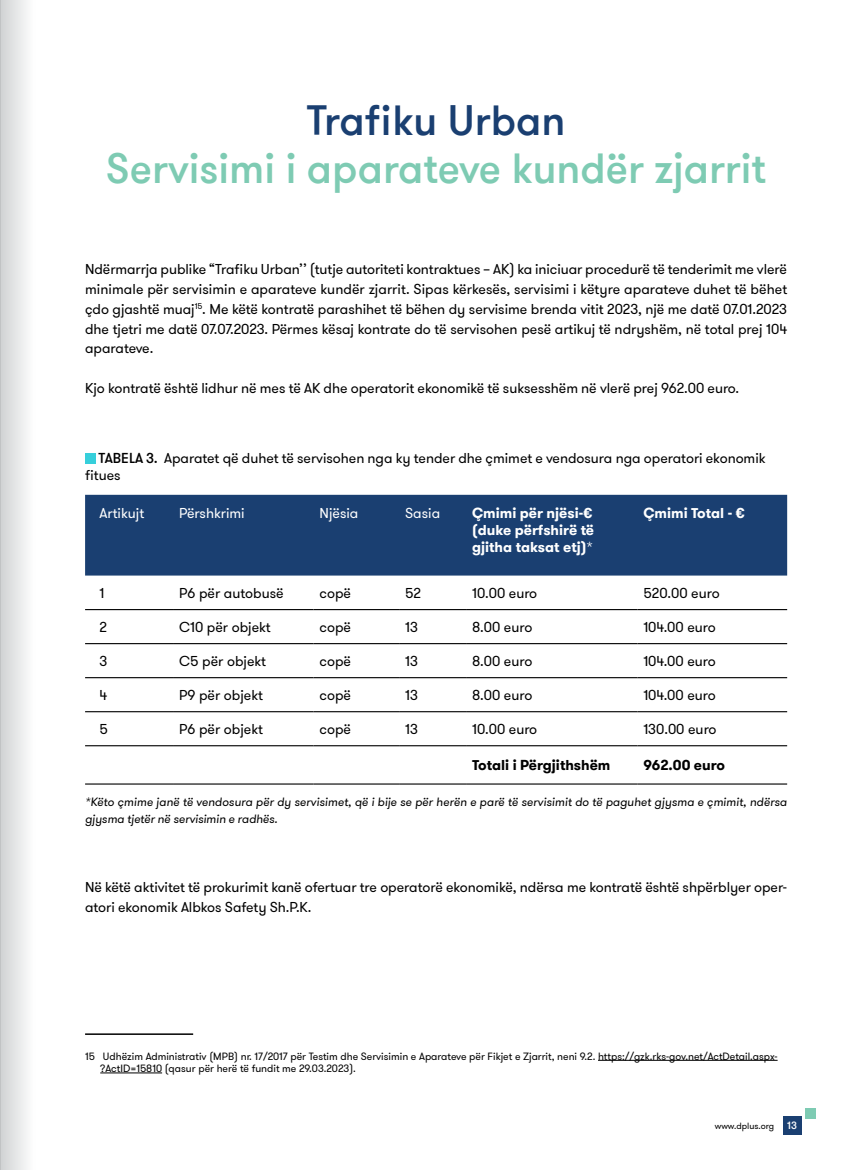
<style>
.page{position:relative;width:851px;height:1170px;background:#fff}
.page>*{position:absolute;margin:0;border:0;box-sizing:border-box;transform-origin:0 0}
.t1{font:500 42px "GT Walsheim Pro";color:#7ecbb3}
.t2{font:500 42px "GT Walsheim Pro";color:#1a3f71}
.t3{font:14.25px/20px "GT Walsheim Pro";letter-spacing:-.005em;color:#000}
.t4{font:700 14.25px/17.1px "GT Walsheim Pro";color:#fff}
.t5{font:14.25px "GT Walsheim Pro";color:#fff}
.t6{font:700 14.25px "GT Walsheim Pro";color:#000}
.t7{font:italic 12px/17.1px "GT Walsheim Pro";letter-spacing:.005em;color:#000}
.t8{font:10.5px/12.6px "GT Walsheim Pro";color:#000}
.t9{font:9px "GT Walsheim Pro";color:#000}
.s1{font-weight:500}
.s2{font-weight:400}
.s3{font-weight:500;font-size:10.5px;color:#fff}
</style>
<div class="page">
<hr style="left:85px;top:1033px;width:108px;height:1px;background:#000">
<hr style="left:598px;top:1059px;width:179px;height:1px;background:#000">
<hr style="left:100px;top:1072px;width:62px;height:1px;background:#000">
<div style="left:85px;top:453px;width:11px;height:10px;background:#36cfdb"></div>
<div style="left:85px;top:495px;width:702px;height:80px;background:#1a3f71"></div>
<hr style="left:85px;top:609px;width:88px;height:1px;background:#000">
<hr style="left:173px;top:609px;width:140px;height:1px;background:#000">
<hr style="left:313px;top:609px;width:86px;height:1px;background:#000">
<hr style="left:399px;top:609px;width:67px;height:1px;background:#000">
<hr style="left:466px;top:609px;width:171px;height:1px;background:#000">
<hr style="left:637px;top:609px;width:150px;height:1px;background:#000">
<hr style="left:85px;top:643px;width:88px;height:1px;background:#000">
<hr style="left:173px;top:643px;width:140px;height:1px;background:#000">
<hr style="left:313px;top:643px;width:86px;height:1px;background:#000">
<hr style="left:399px;top:643px;width:67px;height:1px;background:#000">
<hr style="left:466px;top:643px;width:171px;height:1px;background:#000">
<hr style="left:637px;top:643px;width:150px;height:1px;background:#000">
<hr style="left:85px;top:677px;width:88px;height:1px;background:#000">
<hr style="left:173px;top:677px;width:140px;height:1px;background:#000">
<hr style="left:313px;top:677px;width:86px;height:1px;background:#000">
<hr style="left:399px;top:677px;width:67px;height:1px;background:#000">
<hr style="left:466px;top:677px;width:171px;height:1px;background:#000">
<hr style="left:637px;top:677px;width:150px;height:1px;background:#000">
<hr style="left:85px;top:711px;width:88px;height:1px;background:#000">
<hr style="left:173px;top:711px;width:140px;height:1px;background:#000">
<hr style="left:313px;top:711px;width:86px;height:1px;background:#000">
<hr style="left:399px;top:711px;width:67px;height:1px;background:#000">
<hr style="left:466px;top:711px;width:171px;height:1px;background:#000">
<hr style="left:637px;top:711px;width:150px;height:1px;background:#000">
<hr style="left:85px;top:745px;width:88px;height:1px;background:#000">
<hr style="left:173px;top:745px;width:140px;height:1px;background:#000">
<hr style="left:313px;top:745px;width:86px;height:1px;background:#000">
<hr style="left:399px;top:745px;width:67px;height:1px;background:#000">
<hr style="left:466px;top:745px;width:171px;height:1px;background:#000">
<hr style="left:637px;top:745px;width:150px;height:1px;background:#000">
<hr style="left:85px;top:783px;width:88px;height:1px;background:#000">
<hr style="left:173px;top:783px;width:140px;height:1px;background:#000">
<hr style="left:313px;top:783px;width:86px;height:1px;background:#000">
<hr style="left:399px;top:783px;width:67px;height:1px;background:#000">
<hr style="left:466px;top:783px;width:171px;height:1px;background:#000">
<hr style="left:637px;top:783px;width:150px;height:1px;background:#000">
<div style="left:804px;top:1107px;width:11px;height:11px;background:#7ecbb3"></div>
<div style="left:782px;top:1116px;width:19px;height:18px;background:#1a3f71"></div>
<div style="left:0;top:0;width:36px;height:1169px;background:linear-gradient(to right,#d0d2d3,#fff)"></div>
<hr style="left:0;top:0;width:1px;height:1169px;background:#bcbec0">
<h1 class="t2" style="left:307px;top:94px;width:260px">Trafiku Urban</h1>
<h1 class="t1" style="left:106px;top:142px;width:661px">Servisimi i aparateve kundër zjarrit</h1>
<p class="t3" style="left:85px;top:259px;width:703px;text-align:justify">Ndërmarrja publike “Trafiku Urban’’ (tutje autoriteti kontraktues – AK) ka iniciuar procedurë të tenderimit me vlerë minimale për servisimin e aparateve kundër zjarrit. Sipas kërkesës, servisimi i këtyre aparateve duhet të bëhet çdo gjashtë muaj<sup>15</sup>. Me këtë kontratë parashihet të bëhen dy servisime brenda vitit 2023, një me datë 07.01.2023 dhe tjetri me datë 07.07.2023. Përmes kësaj kontrate do të servisohen pesë artikuj të ndryshëm, në total prej 104 aparateve.</p>
<p class="t3" style="left:85px;top:379px;width:655px">Kjo kontratë është lidhur në mes të AK dhe operatorit ekonomikë të suksesshëm në vlerë prej 962.00 euro.</p>
<p class="t3" style="left:85px;top:450px;width:681px;line-height:17.1px;text-indent:14px"><span class="s1">TABELA 3.</span> Aparatet që duhet të servisohen nga ky tender dhe çmimet e vendosura nga operatori ekonomik fitues</p>
<p class="t5" style="left:100px;top:504px;width:46px">Artikujt</p>
<p class="t5" style="left:179px;top:504px;width:67px">Përshkrimi</p>
<p class="t5" style="left:319px;top:504px;width:40px">Njësia</p>
<p class="t5" style="left:405px;top:504px;width:37px">Sasia</p>
<p class="t4" style="left:472px;top:505px;width:124px">Çmimi për njësi-€ (duke përfshirë të gjitha taksat etj)<span class="s2">*</span></p>
<p class="t4" style="left:643px;top:505px;width:103px">Çmimi Total - €</p>
<p class="t3" style="left:100px;top:583px;width:6px">1</p>
<p class="t3" style="left:179px;top:583px;width:106px">P6 për autobusë</p>
<p class="t3" style="left:319px;top:583px;width:33px">copë</p>
<p class="t3" style="left:405px;top:583px;width:18px">52</p>
<p class="t3" style="left:472px;top:583px;width:67px">10.00 euro</p>
<p class="t3" style="left:643px;top:583px;width:78px">520.00 euro</p>
<p class="t3" style="left:100px;top:617px;width:9px">2</p>
<p class="t3" style="left:179px;top:617px;width:93px">C10 për objekt</p>
<p class="t3" style="left:319px;top:617px;width:33px">copë</p>
<p class="t3" style="left:405px;top:617px;width:14px">13</p>
<p class="t3" style="left:472px;top:617px;width:62px">8.00 euro</p>
<p class="t3" style="left:643px;top:617px;width:74px">104.00 euro</p>
<p class="t3" style="left:100px;top:651px;width:9px">3</p>
<p class="t3" style="left:179px;top:651px;width:89px">C5 për objekt</p>
<p class="t3" style="left:319px;top:651px;width:33px">copë</p>
<p class="t3" style="left:405px;top:651px;width:14px">13</p>
<p class="t3" style="left:472px;top:651px;width:62px">8.00 euro</p>
<p class="t3" style="left:643px;top:651px;width:74px">104.00 euro</p>
<p class="t3" style="left:100px;top:685px;width:9px">4</p>
<p class="t3" style="left:179px;top:685px;width:85px">P9 për objekt</p>
<p class="t3" style="left:319px;top:685px;width:33px">copë</p>
<p class="t3" style="left:405px;top:685px;width:14px">13</p>
<p class="t3" style="left:472px;top:685px;width:62px">8.00 euro</p>
<p class="t3" style="left:643px;top:685px;width:74px">104.00 euro</p>
<p class="t3" style="left:100px;top:719px;width:10px">5</p>
<p class="t3" style="left:179px;top:719px;width:85px">P6 për objekt</p>
<p class="t3" style="left:319px;top:719px;width:33px">copë</p>
<p class="t3" style="left:405px;top:719px;width:14px">13</p>
<p class="t3" style="left:472px;top:719px;width:67px">10.00 euro</p>
<p class="t3" style="left:643px;top:719px;width:75px">130.00 euro</p>
<p class="t6" style="left:472px;top:755px;width:140px">Totali i Përgjithshëm</p>
<p class="t6" style="left:643px;top:755px;width:83px">962.00 euro</p>
<p class="t7" style="left:85px;top:793px;width:703px">*Këto çmime janë të vendosura për dy servisimet, që i bije se për herën e parë të servisimit do të paguhet gjysma e çmimit, ndërsa gjysma tjetër në servisimin e radhës.</p>
<p class="t3" style="left:85px;top:877px;width:703px">Në këtë aktivitet të prokurimit kanë ofertuar tre operatorë ekonomikë, ndërsa me kontratë është shpërblyer oper&shy;atori ekonomik Albkos Safety Sh.P.K.</p>
<p class="t8" style="left:100px;top:1049px;width:678px;text-indent:-15px">15 Udhëzim Administrativ (MPB) nr. 17/2017 për Testim dhe Servisimin e Aparateve për Fikjet e Zjarrit, neni 9.2. https://gzk.rks-gov.net/ActDetail.aspx-?ActID=15810 (qasur për herë të fundit me 29.03.2023).</p>
<p class="t9" style="left:714px;top:1119px;width:84px">www.dplus.org <span class="s3">13</span></p>
</div>
